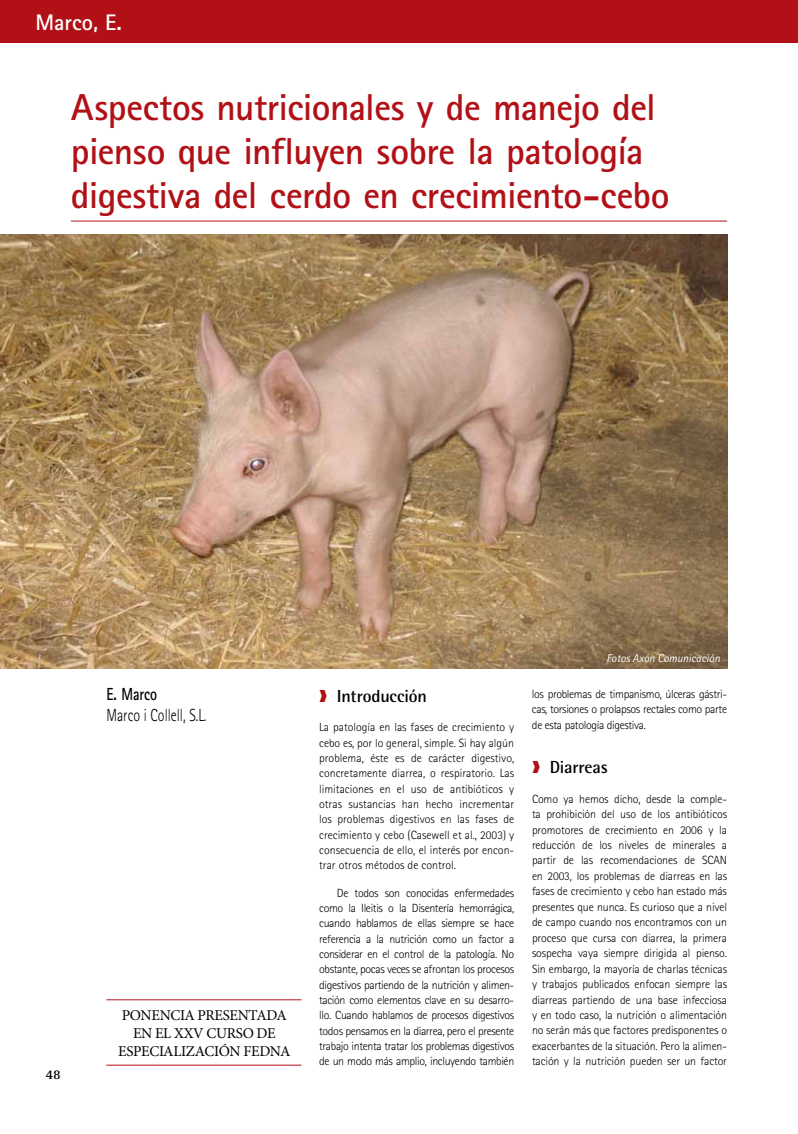
<style>
.page{position:relative;width:798px;height:1134px;background:#fff}
.page>*{position:absolute;margin:0;border:0;box-sizing:border-box;transform-origin:0 0}
.t1{font:700 37.5px/43.8px "Rotis Sans Serif";letter-spacing:-.015em;color:#b11116}
.t2{font:700 22.5px "Rotis Sans Serif";color:#fff}
.t3{font:700 17.5px "Rotis Semi Sans";letter-spacing:-.01em;color:#000}
.t4{font:300 17.5px "Rotis Sans Serif";color:#000;scale:.8 1}
.t5{font:700 17.5px "Rotis Sans Serif";color:#000;scale:.8 1}
.t6{font:15px "Minion Pro";letter-spacing:-.02em;color:#000}
.t7{font:700 13.75px "Rotis Serif";color:#000}
.t8{font:300 11.88px/15.2px "Rotis Sans Serif";letter-spacing:-.03em;color:#000;text-align:justify}
.t9{font:italic 11.25px "Rotis Sans Serif";color:#fff}
.s1{color:#b11116}
</style>
<div class="page">
<div style="left:0;top:0;width:797px;height:43px;background:#b11116"></div>
<img style="left:0;top:235px;width:726px;height:434px">
<hr style="left:71px;top:221px;width:655px;height:1px;background:#b11116">
<hr style="left:106px;top:999px;width:195px;height:1px;background:#b11116">
<hr style="left:106px;top:1065px;width:195px;height:1px;background:#b11116">
<h2 class="t2" style="left:35px;top:8px;width:88px">Marco, E.</h2>
<h1 class="t1" style="left:71px;top:85px;width:599px">Aspectos nutricionales y de manejo del pienso que influyen sobre la patología digestiva del cerdo en crecimiento-cebo</h1>
<p class="t7" style="left:46px;top:1066px;width:17px">48</p>
<h3 class="t5" style="left:106px;top:683px;width:65px">E. Marco</h3>
<h3 class="t4" style="left:106px;top:705px;width:127px">Marco i Collell, S.L.</h3>
<p class="t6" style="left:122px;top:1005px;width:167px">PONENCIA PRESENTADA</p>
<p class="t6" style="left:133px;top:1023px;width:144px">EN EL XXV CURSO DE</p>
<p class="t6" style="left:118px;top:1041px;width:144px">ESPECIALIZACIÓN FEDNA</p>
<h3 class="t3" style="left:319px;top:685px;width:109px"><span class="s1">❱</span> Introducción</h3>
<p class="t8" style="left:319px;top:720px;width:196px">La patología en las fases de crecimiento y cebo es, por lo general, simple. Si hay algún problema, éste es de carácter digestivo, concretamente diarrea, o respiratorio. Las limitaciones en el uso de antibióticos y otras sustancias han hecho incrementar los problemas digestivos en las fases de crecimiento y cebo (Casewell et al., 2003) y consecuencia de ello, el interés por encon&shy;trar otros métodos de control.</p>
<p class="t8" style="left:319px;top:885px;width:196px;text-indent:18px">De todos son conocidas enfermedades como la Ileitis o la Disentería hemorrágica, cuando hablamos de ellas siempre se hace referencia a la nutrición como un factor a considerar en el control de la patología. No obstante, pocas veces se afrontan los procesos digestivos partiendo de la nutrición y alimen&shy;tación como elementos clave en su desarro&shy;llo. Cuando hablamos de procesos digestivos todos pensamos en la diarrea, pero el presente trabajo intenta tratar los problemas digestivos de un modo más amplio, incluyendo también</p>
<p class="t9" style="left:606px;top:651px;width:115px">Fotos Axón Comunicación</p>
<p class="t8" style="left:531px;top:686px;width:196px">los problemas de timpanismo, úlceras gástri&shy;cas, torsiones o prolapsos rectales como parte de esta patología digestiva.</p>
<h3 class="t3" style="left:531px;top:756px;width:77px"><span class="s1">❱</span> Diarreas</h3>
<p class="t8" style="left:531px;top:791px;width:196px">Como ya hemos dicho, desde la comple&shy;ta prohibición del uso de los antibióticos promotores de crecimiento en 2006 y la reducción de los niveles de minerales a partir de las recomendaciones de SCAN en 2003, los problemas de diarreas en las fases de crecimiento y cebo han estado más presentes que nunca. Es curioso que a nivel de campo cuando nos encontramos con un proceso que cursa con diarrea, la primera sospecha vaya siempre dirigida al pienso.<br>Sin embargo, la mayoría de charlas técnicas y trabajos publicados enfocan siempre las diarreas partiendo de una base infecciosa y en todo caso, la nutrición o alimentación no serán más que factores predisponentes o exacerbantes de la situación. Pero la alimen&shy;tación y la nutrición pueden ser un factor</p>
</div>
